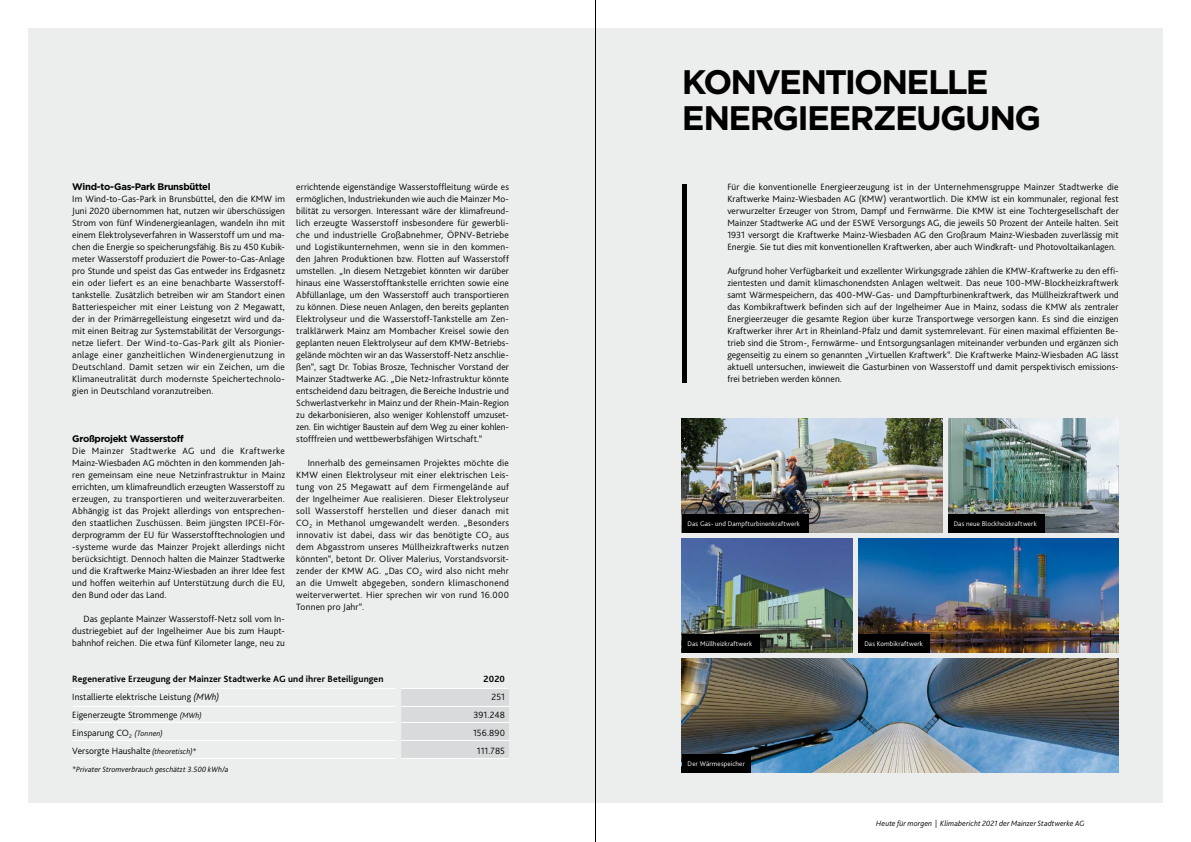
<style>
.page{position:relative;width:1191px;height:842px;background:#fff}
.page>*{position:absolute;margin:0;border:0;box-sizing:border-box;transform-origin:0 0}
.t1{font:700 34px/36px "Gotham";letter-spacing:-.05em;color:#000}
.t2{font:300 9.5px/12px "Bliss";letter-spacing:.01em;color:#000;text-align:justify}
.t3{font:700 9.5px "Bliss";letter-spacing:.01em;color:#000}
.t4{font:700 9.5px "Gotham";letter-spacing:-.035em;color:#000}
.t5{font:italic 300 8px "Bliss";letter-spacing:.015em;color:#000}
.t6{font:300 7px "Bliss";letter-spacing:.02em;color:#fff}
.s1{font-style:italic}
.s2{font-style:italic;font-size:8px}
</style>
<div class="page">
<div style="left:28px;top:28px;width:1134px;height:774px;background:#eceded"></div>
<hr style="left:682px;top:184px;width:4px;height:198px;background:#000">
<img style="left:682px;top:538px;width:170px;height:114px">
<img style="left:858px;top:538px;width:260px;height:114px">
<img style="left:948px;top:418px;width:170px;height:114px">
<img style="left:682px;top:658px;width:436px;height:114px">
<img style="left:682px;top:418px;width:260px;height:114px">
<div style="left:401px;top:689px;width:108px;height:69px;background:#d9dadb"></div>
<hr style="left:72px;top:688px;width:323px;height:1px;background:#fff">
<hr style="left:401px;top:688px;width:108px;height:1px;background:#fff">
<hr style="left:72px;top:706px;width:323px;height:1px;background:#fff">
<hr style="left:401px;top:706px;width:108px;height:1px;background:#fff">
<hr style="left:72px;top:722px;width:323px;height:1px;background:#fff">
<hr style="left:401px;top:722px;width:108px;height:1px;background:#fff">
<hr style="left:72px;top:740px;width:323px;height:1px;background:#fff">
<hr style="left:401px;top:740px;width:108px;height:1px;background:#fff">
<hr style="left:72px;top:758px;width:323px;height:1px;background:#fff">
<hr style="left:401px;top:758px;width:108px;height:1px;background:#fff">
<div style="left:682px;top:754px;width:69px;height:18px;background:#000"></div>
<div style="left:682px;top:634px;width:78px;height:18px;background:#000"></div>
<div style="left:858px;top:634px;width:72px;height:18px;background:#000"></div>
<div style="left:948px;top:514px;width:96px;height:18px;background:#000"></div>
<div style="left:682px;top:514px;width:126px;height:18px;background:#000"></div>
<hr style="left:595px;top:0;width:1px;height:842px;background:#000">
<p class="t4" style="left:72px;top:181px;width:140px">Wind-to-Gas-Park Brunsbüttel</p>
<p class="t2" style="left:72px;top:193px;width:214px">Im Wind-to-Gas-Park in Brunsbüttel, den die KMW im Juni 2020 übernommen hat, nutzen wir überschüssigen Strom von fünf Windenergieanlagen, wandeln ihn mit einem Elektrolyseverfahren in Wasserstoff um und ma&shy;chen die Energie so speicherungsfähig. Bis zu 450 Kubik&shy;meter Wasserstoff produziert die Power-to-Gas-Anlage pro Stunde und speist das Gas entweder ins Erdgasnetz ein oder liefert es an eine benachbarte Wasserstoff&shy;tankstelle. Zusätzlich betreiben wir am Standort einen Batteriespeicher mit einer Leistung von 2 Megawatt, der in der Primärregelleistung eingesetzt wird und da&shy;mit einen Beitrag zur Systemstabilität der Versorgungs&shy;netze liefert. Der Wind-to-Gas-Park gilt als Pionier&shy;anlage einer ganzheitlichen Windenergienutzung in Deutschland. Damit setzen wir ein Zeichen, um die Klimaneutralität durch modernste Speichertechnolo&shy;gien in Deutschland voranzutreiben.</p>
<p class="t4" style="left:72px;top:433px;width:113px">Großprojekt Wasserstoff</p>
<p class="t2" style="left:72px;top:445px;width:214px">Die Mainzer Stadtwerke AG und die Kraftwerke Mainz-Wiesbaden AG möchten in den kommenden Jah&shy;ren gemeinsam eine neue Netzinfrastruktur in Mainz errichten, um klimafreundlich erzeugten Wasserstoff zu erzeugen, zu transportieren und weiterzuverarbeiten.<br>Abhängig ist das Projekt allerdings von entsprechen&shy;den staatlichen Zuschüssen. Beim jüngsten IPCEI-För&shy;derprogramm der EU für Wasserstofftechnologien und -systeme wurde das Mainzer Projekt allerdings nicht berücksichtigt. Dennoch halten die Mainzer Stadtwerke und die Kraftwerke Mainz-Wiesbaden an ihrer Idee fest und hoffen weiterhin auf Unterstützung durch die EU, den Bund oder das Land.</p>
<p class="t2" style="left:72px;top:613px;width:214px;text-indent:11px">Das geplante Mainzer Wasserstoff-Netz soll vom In&shy;dustriegebiet auf der Ingelheimer Aue bis zum Haupt&shy;bahnhof reichen. Die etwa fünf Kilometer lange, neu zu</p>
<p class="t2" style="left:296px;top:181px;width:214px">errichtende eigenständige Wasserstoffleitung würde es ermöglichen, Industriekunden wie auch die Mainzer Mo&shy;bilität zu versorgen. Interessant wäre der klimafreund&shy;lich erzeugte Wasserstoff insbesondere für gewerbli&shy;che und industrielle Großabnehmer, ÖPNV-Betriebe und Logistikunternehmen, wenn sie in den kommen&shy;den Jahren Produktionen bzw. Flotten auf Wasserstoff umstellen. „In diesem Netzgebiet könnten wir darüber hinaus eine Wasserstofftankstelle errichten sowie eine Abfüllanlage, um den Wasserstoff auch transportieren zu können. Diese neuen Anlagen, den bereits geplanten Elektrolyseur und die Wasserstoff-Tankstelle am Zen&shy;tralklärwerk Mainz am Mombacher Kreisel sowie den geplanten neuen Elektrolyseur auf dem KMW-Betriebs&shy;gelände möchten wir an das Wasserstoff-Netz anschlie&shy;ßen“, sagt Dr. Tobias Brosze, Technischer Vorstand der Mainzer Stadtwerke AG. „Die Netz-Infrastruktur könnte entscheidend dazu beitragen, die Bereiche Industrie und Schwerlastverkehr in Mainz und der Rhein-Main-Region zu dekarbonisieren, also weniger Kohlenstoff umzuset&shy;zen. Ein wichtiger Baustein auf dem Weg zu einer kohlen&shy;stofffreien und wettbewerbsfähigen Wirtschaft.“</p>
<p class="t2" style="left:296px;top:457px;width:214px;text-indent:11px">Innerhalb des gemeinsamen Projektes möchte die KMW einen Elektrolyseur mit einer elektrischen Leis&shy;tung von 25 Megawatt auf dem Firmengelände auf der Ingelheimer Aue realisieren. Dieser Elektrolyseur soll Wasserstoff herstellen und dieser danach mit CO<sub>2</sub> in Methanol umgewandelt werden. „Besonders innovativ ist dabei, dass wir das benötigte CO<sub>2</sub> aus dem Abgasstrom unseres Müllheizkraftwerks nutzen könnten“, betont Dr. Oliver Malerius, Vorstandsvorsit&shy;zender der KMW AG. „Das CO<sub>2</sub> wird also nicht mehr an die Umwelt abgegeben, sondern klimaschonend weiterverwertet. Hier sprechen wir von rund 16.000<br>Tonnen pro Jahr“.</p>
<p class="t3" style="left:72px;top:673px;width:313px">Regenerative Erzeugung der Mainzer Stadtwerke AG und ihrer Beteiligungen</p>
<p class="t3" style="left:483px;top:673px;width:23px">2020</p>
<p class="t2" style="left:72px;top:691px;width:149px">Installierte elektrische Leistung <span class="s1">(MWh)</span></p>
<p class="t2" style="left:491px;top:691px;width:15px">251</p>
<p class="t2" style="left:72px;top:709px;width:131px">Eigenerzeugte Strommenge <span class="s2">(MWh)</span></p>
<p class="t2" style="left:473px;top:709px;width:33px">391.248</p>
<p class="t2" style="left:72px;top:727px;width:92px">Einsparung CO<sub>2</sub> <span class="s2">(Tonnen)</span></p>
<p class="t2" style="left:473px;top:727px;width:33px">156.890</p>
<p class="t2" style="left:72px;top:745px;width:126px">Versorgte Haushalte <span class="s2">(theoretisch)*</span></p>
<p class="t2" style="left:477px;top:745px;width:29px">111.785</p>
<p class="t5" style="left:72px;top:765px;width:158px">*Privater Stromverbrauch geschätzt 3.500 kWh/a</p>
<h1 class="t1" style="left:682px;top:64px;width:361px">KONVENTIONELLE<br>ENERGIEERZEUGUNG</h1>
<p class="t2" style="left:727px;top:181px;width:393px">Für die konventionelle Energieerzeugung ist in der Unternehmensgruppe Mainzer Stadtwerke die Kraftwerke Mainz-Wiesbaden AG (KMW) verantwortlich. Die KMW ist ein kommunaler, regional fest verwurzelter Erzeuger von Strom, Dampf und Fernwärme. Die KMW ist eine Tochtergesellschaft der Mainzer Stadtwerke AG und der ESWE Versorgungs AG, die jeweils 50 Prozent der Anteile halten. Seit 1931 versorgt die Kraftwerke Mainz-Wiesbaden AG den Großraum Mainz-Wiesbaden zuverlässig mit Energie. Sie tut dies mit konventionellen Kraftwerken, aber auch Windkraft- und Photovoltaikanlagen.</p>
<p class="t2" style="left:727px;top:265px;width:393px">Aufgrund hoher Verfügbarkeit und exzellenter Wirkungsgrade zählen die KMW-Kraftwerke zu den effi&shy;zientesten und damit klimaschonendsten Anlagen weltweit. Das neue 100-MW-Blockheizkraftwerk samt Wärmespeichern, das 400-MW-Gas- und Dampfturbinenkraftwerk, das Müllheizkraftwerk und das Kombikraftwerk befinden sich auf der Ingelheimer Aue in Mainz, sodass die KMW als zentraler Energieerzeuger die gesamte Region über kurze Transportwege versorgen kann. Es sind die einzigen Kraftwerker ihrer Art in Rheinland-Pfalz und damit systemrelevant. Für einen maximal effizienten Be&shy;trieb sind die Strom-, Fernwärme- und Entsorgungsanlagen miteinander verbunden und ergänzen sich gegenseitig zu einem so genannten „Virtuellen Kraftwerk“. Die Kraftwerke Mainz-Wiesbaden AG lässt aktuell untersuchen, inwieweit die Gasturbinen von Wasserstoff und damit perspektivisch emissions&shy;frei betrieben werden können.</p>
<p class="t6" style="left:687px;top:520px;width:114px">Das Gas- und Dampfturbinenkraftwerk</p>
<p class="t6" style="left:953px;top:520px;width:85px">Das neue Blockheizkraftwerk</p>
<p class="t6" style="left:687px;top:640px;width:66px">Das Müllheizkraftwerk</p>
<p class="t6" style="left:864px;top:640px;width:60px">Das Kombikraftwerk</p>
<p class="t6" style="left:687px;top:760px;width:59px">Der Wärmespeicher</p>
<p class="t5" style="left:876px;top:819px;width:210px">Heute für morgen | Klimabericht 2021 der Mainzer Stadtwerke AG</p>
</div>
